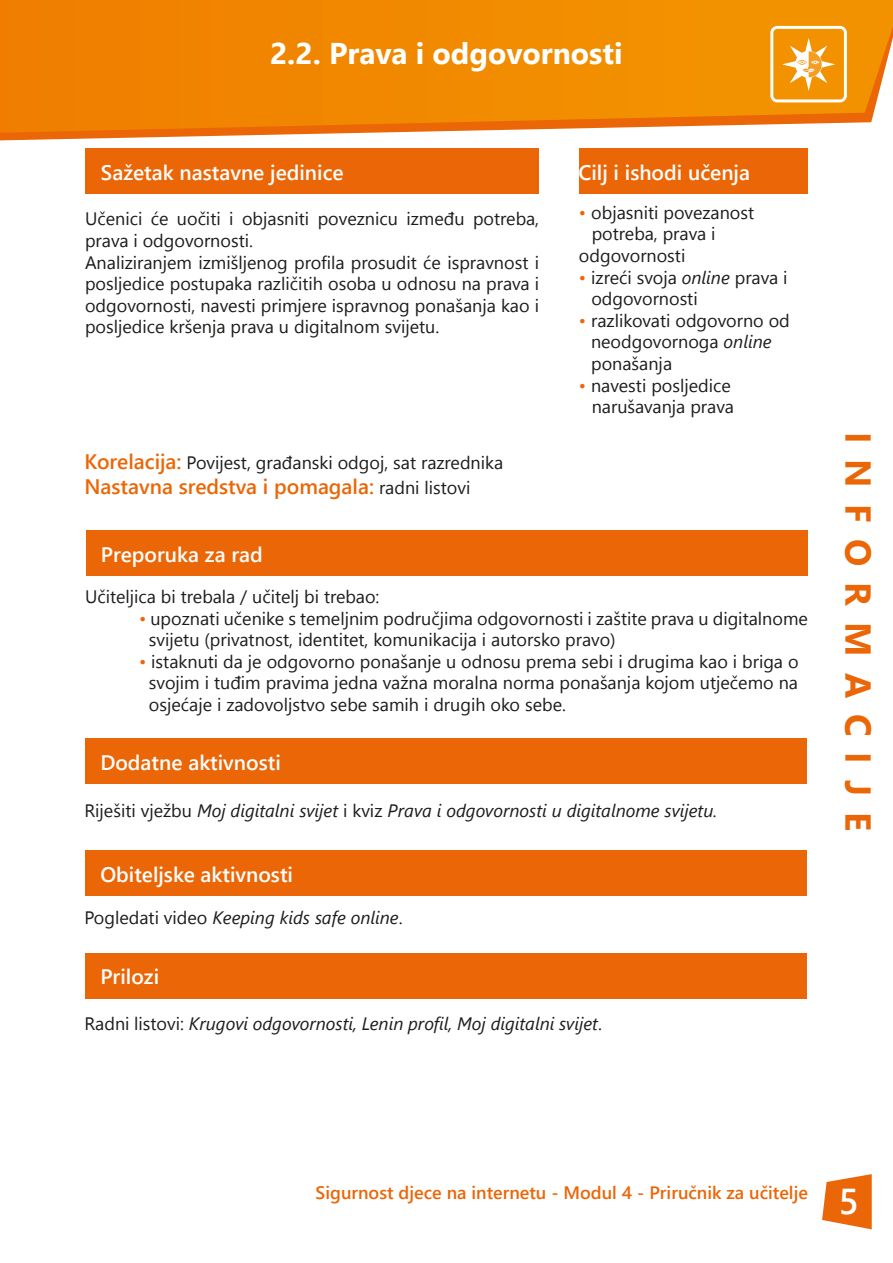
<style>
.page{position:relative;width:893px;height:1263px;background:#fff}
.page>*{position:absolute;margin:0;border:0;box-sizing:border-box;transform-origin:0 0}
.t1{font:700 36px "Segoe UI";letter-spacing:.45em;color:#eb6606}
.t2{font:600 36px "Segoe UI";color:#fff}
.t3{font:700 30px "Segoe UI";color:#fff}
.t4{font:600 21px "Segoe UI";color:#fff}
.t5{font:600 21px "Segoe UI";color:#eb6606}
.t6{font:18px/21.6px "Segoe UI";color:#1c1c1a}
.t7{font:italic 18px "Segoe UI";color:#1c1c1a}
.t8{font:600 18px "Segoe UI";color:#eb6606}
.s1{font-weight:600;font-size:21px;color:#eb6606}
.s2{font-weight:400;font-size:18px;color:#1c1c1a}
.s3{color:#eb6606}
.s4{font-style:italic}
.s5{font-style:normal}
</style>
<div class="page">
<svg style="left:0;top:0;width:893px;height:141px;background:#f29015"></svg>
<svg style="left:822px;top:1174px;width:50px;height:55px"></svg>
<svg style="left:770px;top:26px;width:77px;height:76px"></svg>
<div style="left:86px;top:149px;width:453px;height:45px;background:#eb6606"></div>
<div style="left:86px;top:530px;width:721px;height:45px;background:#eb6606"></div>
<div style="left:85px;top:738px;width:722px;height:45px;background:#eb6606"></div>
<div style="left:85px;top:850px;width:722px;height:46px;background:#eb6606"></div>
<div style="left:85px;top:953px;width:722px;height:45px;background:#eb6606"></div>
<div style="left:579px;top:149px;width:228px;height:45px;background:#eb6606"></div>
<h2 class="t3" style="left:270px;top:29px;width:354px">2.2. Prava i odgovornosti</h2>
<p class="t4" style="left:101px;top:156px;width:244px">Sažetak nastavne jedinice</p>
<p class="t6" style="left:85px;top:208px;width:456px">Učenici će uočiti i objasniti poveznicu između potreba, prava i odgovornosti.<br>Analiziranjem izmišljenog profila prosudit će ispravnost i posljedice postupaka različitih osoba u odnosu na prava i odgovornosti, navesti primjere ispravnog ponašanja kao i posljedice kršenja prava u digitalnom svijetu.</p>
<p class="t6" style="left:84px;top:451px;width:420px"><span class="s1">Korelacija:</span> Povijest, građanski odgoj, sat razrednika</p>
<p class="t5" style="left:84px;top:470px;width:387px">Nastavna sredstva i pomagala: <span class="s2">radni listovi</span></p>
<p class="t4" style="left:101px;top:537px;width:163px">Preporuka za rad</p>
<p class="t4" style="left:578px;top:156px;width:173px">Cilj i ishodi učenja</p>
<p class="t6" style="left:579px;top:201px;width:177px"><span class="s3">•</span> objasniti povezanost</p>
<p class="t6" style="left:592px;top:223px;width:125px">potreba, prava i</p>
<p class="t6" style="left:579px;top:244px;width:108px">odgovornosti</p>
<p class="t6" style="left:591px;top:266px;width:198px;text-indent:-12px"><span class="s3">•</span> izreći svoja <span class="s4">online</span> prava i odgovornosti</p>
<p class="t6" style="left:591px;top:309px;width:200px;text-indent:-12px"><span class="s3">•</span> razlikovati odgovorno od neodgovornoga <span class="s4">online </span>ponašanja</p>
<p class="t6" style="left:579px;top:374px;width:156px;text-align:right"><span class="s3">•</span> navesti posljedice narušavanja prava</p>
<p class="t6" style="left:85px;top:585px;width:296px">Učiteljica bi trebala / učitelj bi trebao:</p>
<p class="t6" style="left:149px;top:607px;width:660px;text-indent:-10px"><span class="s3">•</span> upoznati učenike s temeljnim područjima odgovornosti i zaštite prava u digitalnome svijetu (privatnost, identitet, komunikacija i autorsko pravo)</p>
<p class="t6" style="left:149px;top:650px;width:651px;text-align:justify;text-indent:-10px"><span class="s3">•</span> istaknuti da je odgovorno ponašanje u odnosu prema sebi i drugima kao i briga o svojim i tuđim pravima jedna važna moralna norma ponašanja kojom utječemo na osjećaje i zadovoljstvo sebe samih i drugih oko sebe.</p>
<p class="t4" style="left:100px;top:745px;width:182px">Dodatne aktivnosti</p>
<p class="t7" style="left:84px;top:798px;width:634px"><span class="s5">Riješiti vježbu</span> Moj digitalni svijet <span class="s5">i kviz</span> Prava i odgovornosti u digitalnome svijetu.</p>
<p class="t4" style="left:100px;top:857px;width:194px">Obiteljske aktivnosti</p>
<p class="t7" style="left:84px;top:905px;width:320px"><span class="s5">Pogledati video</span> Keeping kids safe online<span class="s5">.</span></p>
<p class="t4" style="left:100px;top:960px;width:60px">Prilozi</p>
<p class="t7" style="left:84px;top:1011px;width:519px"><span class="s5">Radni listovi:</span> Krugovi odgovornosti, Lenin profil, Moj digitalni svijet<span class="s5">.</span></p>
<h1 class="t1" style="left:887px;top:431px;width:401px;rotate:90deg">INFORMACIJE</h1>
<p class="t8" style="left:316px;top:1178px;width:494px">Sigurnost djece na internetu - Modul 4 - Priručnik za učitelje</p>
<h1 class="t2" style="left:839px;top:1172px;width:21px">5</h1>
</div>
